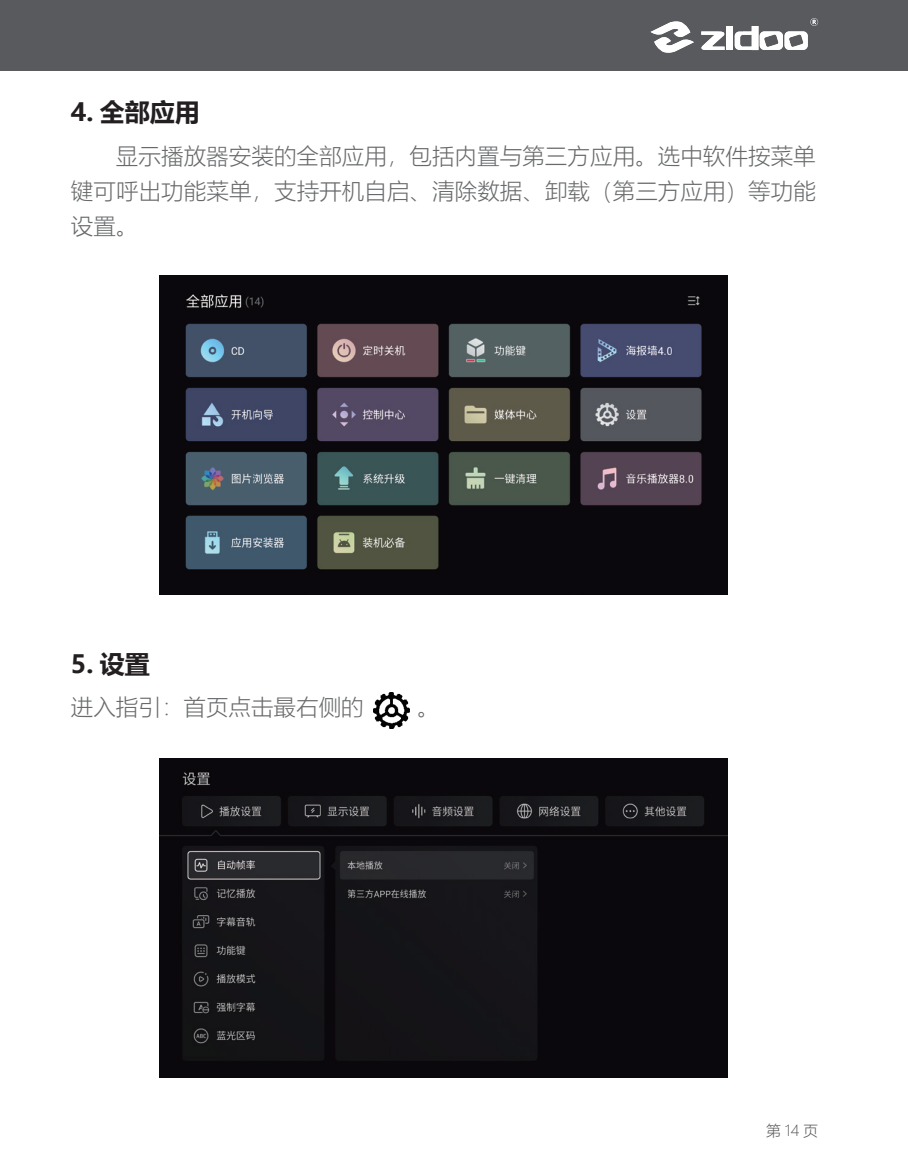
<style>
.page{position:relative;width:908px;height:1170px;background:#fff}
.page>*{position:absolute;margin:0;border:0;box-sizing:border-box;transform-origin:0 0}
.t1{font:700 25px "Microsoft Ya Hei";color:#231f20}
.t2{font:300 22.5px/35px "Microsoft Ya Hei";letter-spacing:.005em;color:#67696b;text-align:justify}
.t3{font:300 15px "Microsoft Ya Hei";color:#585b5d}
</style>
<div class="page">
<div style="left:0;top:0;width:907px;height:71px;background:#585a5d"></div>
<svg style="left:650px;top:20px;width:43px;height:34px"></svg>
<svg style="left:700px;top:18px;width:117px;height:32px"></svg>
<img style="left:159px;top:275px;width:567px;height:319px">
<img style="left:373px;top:692px;width:36px;height:36px">
<img style="left:159px;top:758px;width:567px;height:319px">
<p class="t1" style="left:71px;top:94px;width:130px">4. 全部应用</p>
<p class="t2" style="left:71px;top:137px;width:746px;text-indent:45px">显示播放器安装的全部应用，包括内置与第三方应用。选中软件按菜单键可呼出功能菜单，支持开机自启、清除数据、卸载（第三方应用）等功能设置。</p>
<p class="t1" style="left:71px;top:646px;width:80px">5. 设置</p>
<p class="t2" style="left:71px;top:689px;width:294px">进入指引：首页点击最右侧的</p>
<p class="t2" style="left:417px;top:689px;width:24px">。</p>
<p class="t3" style="left:765px;top:1120px;width:53px">第14页</p>
</div>
